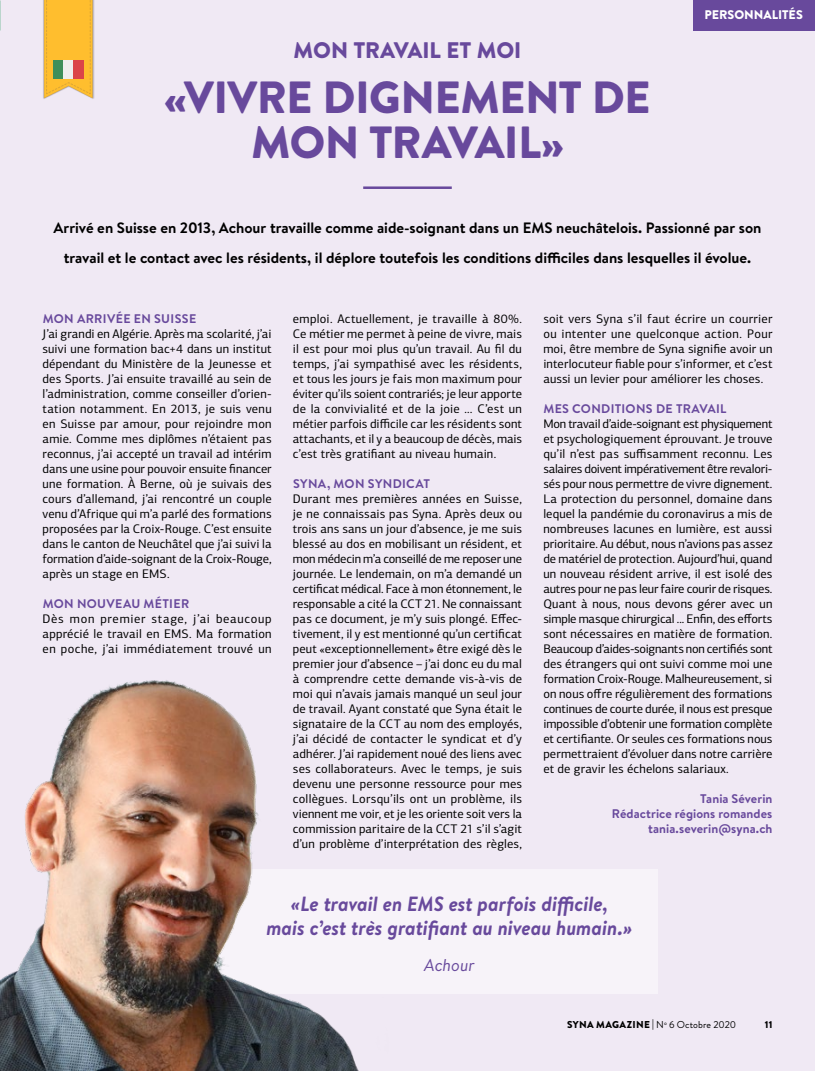
<style>
.page{position:relative;width:815px;height:1071px;background:#fff}
.page>*{position:absolute;margin:0;border:0;box-sizing:border-box;transform-origin:0 0}
.t1{font:900 45px/45px "Brandon Grotesque";letter-spacing:-.015em;color:#68499c;text-align:center}
.t2{font:900 22.5px "Brandon Text";color:#68499c}
.t3{font:italic 700 20.5px/24.6px "Brandon Text";color:#68499c;text-align:center}
.t4{font:italic 17.12px "Brandon Text";letter-spacing:-.005em;color:#68499c}
.t5{font:700 15px/30px "Brandon Text";color:#000;text-align:center}
.t6{font:12.5px/15px "PF Centro Sans Pro";letter-spacing:.005em;color:#000;text-align:justify}
.t7{font:700 12.5px/15px "Brandon Text";letter-spacing:.015em;color:#68499c;text-align:right}
.t8{font:900 12.5px "Brandon Grotesque";color:#fff}
.t9{font:900 10px "Brandon Grotesque";letter-spacing:.03em;color:#000}
.s1{font-weight:400}
</style>
<div class="page">
<div style="left:0;top:0;width:815px;height:1070px;background:#f0e9f4"></div>
<div style="left:694px;top:0;width:121px;height:30px;background:#68499c"></div>
<hr style="left:363px;top:186px;width:89px;height:3px;background:#68499c">
<img style="left:43px;top:0;width:51px;height:99px">
<svg style="left:44px;top:0;width:49px;height:98px"></svg>
<div style="left:53px;top:61px;width:10px;height:17px;background:#3f8f5a"></div>
<div style="left:63px;top:61px;width:11px;height:17px;background:#efeeee"></div>
<div style="left:74px;top:61px;width:10px;height:17px;background:#db4549"></div>
<div style="left:191px;top:868px;width:467px;height:125px;background:#f7f3f9"></div>
<img style="left:0;top:680px;width:358px;height:390px">
<h2 class="t2" style="left:294px;top:35px;width:229px">MON TRAVAIL ET MOI</h2>
<h1 class="t1" style="left:164px;top:75px;width:488px">«VIVRE DIGNEMENT DE<br>MON TRAVAIL»</h1>
<p class="t8" style="left:704px;top:6px;width:100px">PERSONNALITÉS</p>
<p class="t5" style="left:54px;top:212px;width:709px">Arrivé en Suisse en 2013, Achour travaille comme aide-soignant dans un EMS neuchâtelois. Passionné par son travail et le contact avec les résidents, il déplore toutefois les conditions difficiles dans lesquelles il évolue.</p>
<p class="t7" style="left:43px;top:310px;width:155px">MON ARRIVÉE EN SUISSE</p>
<p class="t6" style="left:43px;top:326px;width:231px">J’ai grandi en Algérie. Après ma scolarité, j’ai suivi une formation bac+4 dans un institut dépendant du Ministère de la Jeunesse et des Sports. J’ai ensuite travaillé au sein de l’administration, comme conseiller d’orien&shy;tation notamment. En 2013, je suis venu en Suisse par amour, pour rejoindre mon amie. Comme mes diplômes n’étaient pas reconnus, j’ai accepté un travail ad intérim dans une usine pour pouvoir ensuite financer une formation. À Berne, où je suivais des cours d’allemand, j’ai rencontré un couple venu d’Afrique qui m’a parlé des formations proposées par la Croix-Rouge. C’est ensuite dans le canton de Neuchâtel que j’ai suivi la formation d’aide-soignant de la Croix-Rouge, après un stage en EMS.</p>
<p class="t7" style="left:43px;top:595px;width:148px">MON NOUVEAU MÉTIER</p>
<p class="t6" style="left:43px;top:611px;width:231px">Dès mon premier stage, j’ai beaucoup apprécié le travail en EMS. Ma formation en poche, j’ai immédiatement trouvé un</p>
<p class="t6" style="left:293px;top:311px;width:231px">emploi. Actuellement, je travaille à 80%.<br>Ce métier me permet à peine de vivre, mais il est pour moi plus qu’un travail. Au fil du temps, j’ai sympathisé avec les résidents, et tous les jours je fais mon maximum pour éviter qu’ils soient contrariés; je leur apporte de la convivialité et de la joie … C’est un métier parfois difficile car les résidents sont attachants, et il y a beaucoup de décès, mais c’est très gratifiant au niveau humain.</p>
<p class="t7" style="left:293px;top:475px;width:139px">SYNA, MON SYNDICAT</p>
<p class="t6" style="left:293px;top:491px;width:231px">Durant mes premières années en Suisse, je ne connaissais pas Syna. Après deux ou trois ans sans un jour d’absence, je me suis blessé au dos en mobilisant un résident, et mon médecin m’a conseillé de me reposer une journée. Le lendemain, on m’a demandé un certificat médical. Face à mon étonnement, le responsable a cité la CCT 21. Ne connaissant pas ce document, je m’y suis plongé. Effec&shy;tivement, il y est mentionné qu’un certificat peut «exceptionnellement» être exigé dès le premier jour d’absence – j’ai donc eu du mal à comprendre cette demande vis-à-vis de moi qui n’avais jamais manqué un seul jour de travail. Ayant constaté que Syna était le signataire de la CCT au nom des employés, j’ai décidé de contacter le syndicat et d’y adhérer. J’ai rapidement noué des liens avec ses collaborateurs. Avec le temps, je suis devenu une personne ressource pour mes collègues. Lorsqu’ils ont un problème, ils viennent me voir, et je les oriente soit vers la commission paritaire de la CCT 21 s’il s’agit d’un problème d’interprétation des règles,</p>
<p class="t6" style="left:543px;top:311px;width:231px">soit vers Syna s’il faut écrire un courrier ou intenter une quelconque action. Pour moi, être membre de Syna signifie avoir un interlocuteur fiable pour s’informer, et c’est aussi un levier pour améliorer les choses.</p>
<p class="t7" style="left:543px;top:400px;width:185px">MES CONDITIONS DE TRAVAIL</p>
<p class="t6" style="left:543px;top:416px;width:231px">Mon travail d’aide-soignant est physiquement et psychologiquement éprouvant. Je trouve qu’il n’est pas suffisamment reconnu. Les salaires doivent impérativement être revalori&shy;sés pour nous permettre de vivre dignement.<br>La protection du personnel, domaine dans lequel la pandémie du coronavirus a mis de nombreuses lacunes en lumière, est aussi prioritaire. Au début, nous n’avions pas assez de matériel de protection. Aujourd’hui, quand un nouveau résident arrive, il est isolé des autres pour ne pas leur faire courir de risques.<br>Quant à nous, nous devons gérer avec un simple masque chirurgical ... Enfin, des efforts sont nécessaires en matière de formation.<br>Beaucoup d’aides-soignants non certifiés sont des étrangers qui ont suivi comme moi une formation Croix-Rouge. Malheureusement, si on nous offre régulièrement des formations continues de courte durée, il nous est presque impossible d’obtenir une formation complète et certifiante. Or seules ces formations nous permettraient d’évoluer dans notre carrière et de gravir les échelons salariaux.</p>
<p class="t7" style="left:612px;top:790px;width:162px">Tania Séverin<br>Rédactrice régions romandes tania.severin@syna.ch</p>
<h3 class="t3" style="left:266px;top:890px;width:367px">«Le travail en EMS est parfois difficile,<br>mais c’est très gratifiant au niveau humain.»</h3>
<h3 class="t4" style="left:424px;top:952px;width:52px">Achour</h3>
<p class="t9" style="left:567px;top:1017px;width:171px">SYNA MAGAZINE | <span class="s1">N</span><sup>o</sup> <span class="s1">6 Octobre 2020</span></p>
<p class="t9" style="left:765px;top:1017px;width:9px">11</p>
</div>
